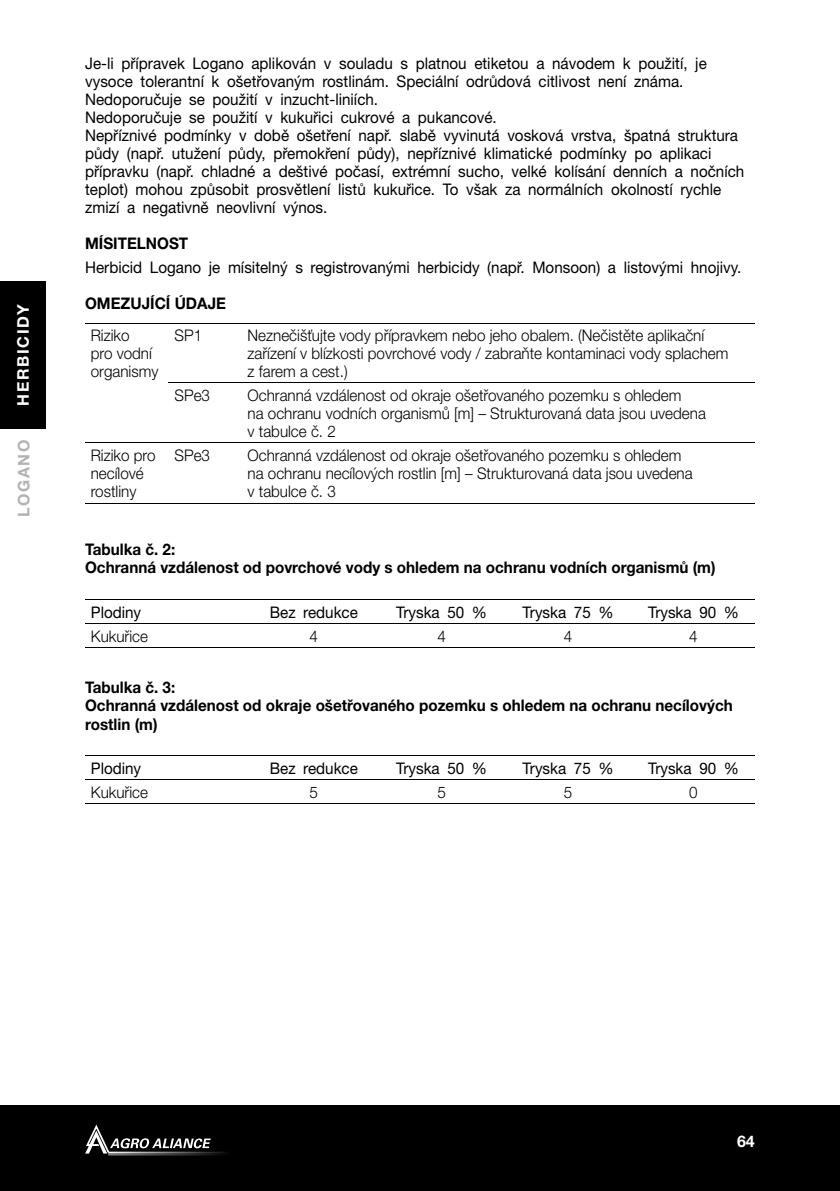
<style>
.page{position:relative;width:840px;height:1191px;background:#fff}
.page>*{position:absolute;margin:0;border:0;box-sizing:border-box;transform-origin:0 0}
.t1{font:16px/18px "Helvetica Neue CE";color:#000;scale:.95 1}
.t2{font:300 16px/18px "Helvetica Neue CE";color:#000;scale:.95 1}
.t3{font:700 16px/18px "Helvetica Neue CE";color:#000;scale:.95 1}
.t4{font:700 16px "Helvetica Neue CE";letter-spacing:.1em;color:#fff}
.t5{font:700 16px "Helvetica Neue CE";color:#b3b2b2}
</style>
<div class="page">
<div style="left:0;top:1106px;width:839px;height:85px;background:#000"></div>
<svg style="left:108px;top:1154px;width:113px;height:1px"></svg>
<svg style="left:85px;top:1124px;width:142px;height:30px"></svg>
<div style="left:0;top:281px;width:45px;height:147px;background:#000"></div>
<hr style="left:85px;top:323px;width:84px;height:1px;background:#000">
<hr style="left:169px;top:323px;width:73px;height:1px;background:#000">
<hr style="left:242px;top:323px;width:512px;height:1px;background:#000">
<hr style="left:169px;top:382px;width:73px;height:1px;background:#000">
<hr style="left:242px;top:382px;width:512px;height:1px;background:#000">
<hr style="left:85px;top:442px;width:84px;height:1px;background:#000">
<hr style="left:169px;top:442px;width:73px;height:1px;background:#000">
<hr style="left:242px;top:442px;width:512px;height:1px;background:#000">
<hr style="left:85px;top:503px;width:84px;height:1px;background:#000">
<hr style="left:169px;top:503px;width:73px;height:1px;background:#000">
<hr style="left:242px;top:503px;width:512px;height:1px;background:#000">
<hr style="left:85px;top:599px;width:163px;height:1px;background:#000">
<hr style="left:248px;top:599px;width:131px;height:1px;background:#000">
<hr style="left:379px;top:599px;width:124px;height:1px;background:#000">
<hr style="left:503px;top:599px;width:129px;height:1px;background:#000">
<hr style="left:632px;top:599px;width:122px;height:1px;background:#000">
<hr style="left:85px;top:623px;width:163px;height:1px;background:#000">
<hr style="left:248px;top:623px;width:131px;height:1px;background:#000">
<hr style="left:379px;top:623px;width:124px;height:1px;background:#000">
<hr style="left:503px;top:623px;width:129px;height:1px;background:#000">
<hr style="left:632px;top:623px;width:122px;height:1px;background:#000">
<hr style="left:85px;top:647px;width:163px;height:1px;background:#000">
<hr style="left:248px;top:647px;width:131px;height:1px;background:#000">
<hr style="left:379px;top:647px;width:124px;height:1px;background:#000">
<hr style="left:503px;top:647px;width:129px;height:1px;background:#000">
<hr style="left:632px;top:647px;width:122px;height:1px;background:#000">
<hr style="left:85px;top:755px;width:163px;height:1px;background:#000">
<hr style="left:248px;top:755px;width:131px;height:1px;background:#000">
<hr style="left:379px;top:755px;width:124px;height:1px;background:#000">
<hr style="left:503px;top:755px;width:129px;height:1px;background:#000">
<hr style="left:632px;top:755px;width:122px;height:1px;background:#000">
<hr style="left:85px;top:779px;width:163px;height:1px;background:#000">
<hr style="left:248px;top:779px;width:131px;height:1px;background:#000">
<hr style="left:379px;top:779px;width:124px;height:1px;background:#000">
<hr style="left:503px;top:779px;width:129px;height:1px;background:#000">
<hr style="left:632px;top:779px;width:122px;height:1px;background:#000">
<hr style="left:85px;top:803px;width:163px;height:1px;background:#000">
<hr style="left:248px;top:803px;width:131px;height:1px;background:#000">
<hr style="left:379px;top:803px;width:124px;height:1px;background:#000">
<hr style="left:503px;top:803px;width:129px;height:1px;background:#000">
<hr style="left:632px;top:803px;width:122px;height:1px;background:#000">
<p class="t4" style="left:14px;top:405px;width:103px;rotate:-90deg">HERBICIDY</p>
<p class="t5" style="left:15px;top:517px;width:79px;rotate:-90deg">LOGANO</p>
<p class="t1" style="left:85px;top:55px;width:695px">Je-li přípravek Logano aplikován v souladu s platnou etiketou a návodem k použití, je vysoce tolerantní k ošetřovaným rostlinám. Speciální odrůdová citlivost není známa.<br>Nedoporučuje se použití v inzucht-liniích.<br>Nedoporučuje se použití v kukuřici cukrové a pukancové.<br>Nepříznivé podmínky v době ošetření např. slabě vyvinutá vosková vrstva, špatná struktura půdy (např. utužení půdy, přemokření půdy), nepříznivé klimatické podmínky po aplikaci přípravku (např. chladné a deštivé počasí, extrémní sucho, velké kolísání denních a nočních teplot) mohou způsobit prosvětlení listů kukuřice. To však za normálních okolností rychle zmizí a negativně neovlivní výnos.</p>
<p class="t3" style="left:85px;top:235px;width:110px">MÍSITELNOST</p>
<p class="t1" style="left:85px;top:258px;width:692px">Herbicid Logano je mísitelný s registrovanými herbicidy (např. Monsoon) a listovými hnojivy.</p>
<p class="t3" style="left:85px;top:294px;width:150px">OMEZUJÍCÍ ÚDAJE</p>
<p class="t2" style="left:91px;top:326px;width:73px">Riziko<br>pro vodní organismy</p>
<p class="t2" style="left:174px;top:326px;width:31px">SP1</p>
<p class="t2" style="left:247px;top:326px;width:507px">Neznečišťujte vody přípravkem nebo jeho obalem. (Nečistěte aplikační zařízení v blízkosti povrchové vody / zabraňte kontaminaci vody splachem z farem a cest.)</p>
<p class="t2" style="left:174px;top:386px;width:39px">SPe3</p>
<p class="t2" style="left:247px;top:386px;width:483px">Ochranná vzdálenost od okraje ošetřovaného pozemku s ohledem<br>na ochranu vodních organismů [m] – Strukturovaná data jsou uvedena v tabulce č. 2</p>
<p class="t2" style="left:91px;top:446px;width:70px">Riziko pro necílové rostliny</p>
<p class="t2" style="left:174px;top:446px;width:39px">SPe3</p>
<p class="t2" style="left:247px;top:446px;width:469px">Ochranná vzdálenost od okraje ošetřovaného pozemku s ohledem na ochranu necílových rostlin [m] – Strukturovaná data jsou uvedena v tabulce č. 3</p>
<p class="t3" style="left:85px;top:540px;width:665px">Tabulka č. 2:<br>Ochranná vzdálenost od povrchové vody s ohledem na ochranu vodních organismů (m)</p>
<p class="t1" style="left:91px;top:603px;width:55px">Plodiny</p>
<p class="t1" style="left:269px;top:603px;width:94px">Bez redukce</p>
<p class="t1" style="left:396px;top:603px;width:97px">Tryska 50 %</p>
<p class="t1" style="left:522px;top:603px;width:97px">Tryska 75 %</p>
<p class="t1" style="left:647px;top:603px;width:97px">Tryska 90 %</p>
<p class="t2" style="left:91px;top:627px;width:62px">Kukuřice</p>
<p class="t2" style="left:309px;top:627px;width:10px">4</p>
<p class="t2" style="left:437px;top:627px;width:10px">4</p>
<p class="t2" style="left:563px;top:627px;width:10px">4</p>
<p class="t2" style="left:689px;top:627px;width:10px">4</p>
<p class="t3" style="left:85px;top:679px;width:682px">Tabulka č. 3:<br>Ochranná vzdálenost od okraje ošetřovaného pozemku s ohledem na ochranu necílových rostlin (m)</p>
<p class="t1" style="left:91px;top:759px;width:55px">Plodiny</p>
<p class="t1" style="left:269px;top:759px;width:94px">Bez redukce</p>
<p class="t1" style="left:396px;top:759px;width:97px">Tryska 50 %</p>
<p class="t1" style="left:522px;top:759px;width:97px">Tryska 75 %</p>
<p class="t1" style="left:647px;top:759px;width:97px">Tryska 90 %</p>
<p class="t2" style="left:91px;top:783px;width:62px">Kukuřice</p>
<p class="t2" style="left:309px;top:783px;width:10px">5</p>
<p class="t2" style="left:437px;top:783px;width:10px">5</p>
<p class="t2" style="left:563px;top:783px;width:10px">5</p>
<p class="t2" style="left:689px;top:783px;width:10px">0</p>
<p class="t4" style="left:736px;top:1132px;width:19px">64</p>
</div>
